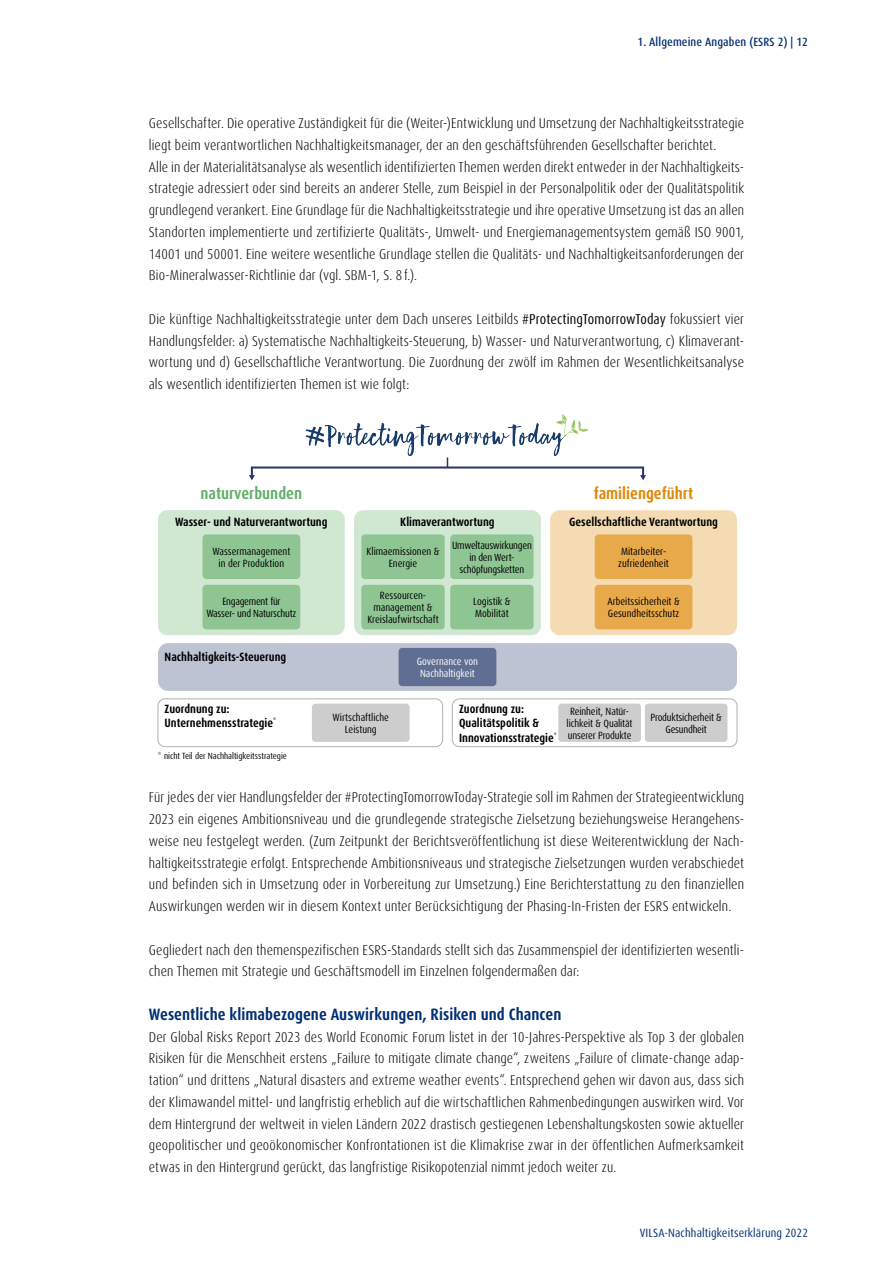
<style>
.page{position:relative;width:893px;height:1263px;background:#fff}
.page>*{position:absolute;margin:0;border:0;box-sizing:border-box;transform-origin:0 0}
.t1{font:700 condensed 16.5px "Dax Pro";letter-spacing:.005em;color:#002f73}
.t2{font:700 condensed 16.5px "Dax Pro";color:#e08806}
.t3{font:700 condensed 16.5px "Dax Pro";color:#63af6a}
.t4{font:300 condensed 14.25px/21.8px "Dax Pro";letter-spacing:.01em;color:#000;text-align:justify}
.t5{font:700 condensed 12px/14.4px "Dax Pro";color:#000}
.t6{font:condensed 12px "Dax Pro";letter-spacing:.01em;color:#002f73}
.t7{font:500 condensed 12px "Dax Pro";letter-spacing:.01em;color:#002f73}
.t8{font:condensed 10.5px/12px "Dax Pro";color:#000;text-align:center}
.t9{font:condensed 10.5px/12px "Dax Pro";letter-spacing:-.02em;color:#000;text-align:center}
.t10{font:condensed 10.5px/12px "Dax Pro";color:#fff}
.t11{font:condensed 9px "Dax Pro";color:#000}
.s1{font-weight:400}
</style>
<div class="page">
<div style="left:157px;top:698px;width:286px;height:49px;border:1px solid #000;border-radius:7px"></div>
<div style="left:452px;top:698px;width:285px;height:49px;border:1px solid #000;border-radius:7px"></div>
<div style="left:158px;top:643px;width:579px;height:48px;background:#bdc3d2;border-radius:10px"></div>
<div style="left:550px;top:510px;width:187px;height:125px;background:#f5dbb4;border-radius:9px"></div>
<div style="left:354px;top:510px;width:187px;height:125px;background:#d0e7d2;border-radius:9px"></div>
<div style="left:158px;top:510px;width:187px;height:125px;background:#d0e7d2;border-radius:9px"></div>
<img style="left:305px;top:414px;width:284px;height:41px">
<div style="left:251px;top:466px;width:393px;height:11px;border:2px solid #223669"></div>
<svg style="left:249px;top:475px;width:6px;height:5px"></svg>
<svg style="left:640px;top:475px;width:6px;height:5px"></svg>
<div style="left:202px;top:534px;width:98px;height:45px;background:#8ec593;border-radius:4px"></div>
<div style="left:399px;top:648px;width:97px;height:38px;background:#606e93;border-radius:4px"></div>
<div style="left:312px;top:704px;width:98px;height:38px;background:#cdcdcd;border-radius:4px"></div>
<div style="left:558px;top:704px;width:83px;height:38px;background:#cdcdcd;border-radius:3px"></div>
<div style="left:645px;top:704px;width:82px;height:38px;background:#cdcdcd;border-radius:3px"></div>
<div style="left:202px;top:585px;width:98px;height:44px;background:#8ec593;border-radius:4px"></div>
<div style="left:595px;top:534px;width:97px;height:45px;background:#e8a94b;border-radius:4px"></div>
<div style="left:595px;top:585px;width:97px;height:44px;background:#e8a94b;border-radius:4px"></div>
<div style="left:361px;top:534px;width:84px;height:45px;background:#8ec593;border-radius:4px"></div>
<div style="left:361px;top:585px;width:84px;height:44px;background:#8ec593;border-radius:4px"></div>
<div style="left:450px;top:534px;width:84px;height:45px;background:#8ec593;border-radius:4px"></div>
<div style="left:450px;top:585px;width:84px;height:44px;background:#8ec593;border-radius:4px"></div>
<p class="t7" style="left:638px;top:34px;width:172px">1. Allgemeine Angaben (ESRS 2) | 12</p>
<p class="t4" style="left:149px;top:112px;width:597px;text-align:left">Gesellschafter. Die operative Zuständigkeit für die (Weiter-)Entwicklung und Umsetzung der Nachhaltigkeitsstrategie liegt beim verantwortlichen Nachhaltigkeitsmanager, der an den geschäftsführenden Gesellschafter berichtet.<br>Alle in der Materialitätsanalyse als wesentlich identifizierten Themen werden direkt entweder in der Nachhaltigkeits&shy;strategie adressiert oder sind bereits an anderer Stelle, zum Beispiel in der Personalpolitik oder der Qualitätspolitik grundlegend verankert. Eine Grundlage für die Nachhaltigkeitsstrategie und ihre operative Umsetzung ist das an allen Standorten implementierte und zertifizierte Qualitäts-, Umwelt- und Energiemanagementsystem gemäß ISO 9001, 14001 und 50001. Eine weitere wesentliche Grundlage stellen die Qualitäts- und Nachhaltigkeitsanforderungen der Bio-Mineralwasser-Richtlinie dar (vgl. SBM-1, S. 8 f.).</p>
<p class="t4" style="left:149px;top:308px;width:597px">Die künftige Nachhaltigkeitsstrategie unter dem Dach unseres Leitbilds <span class="s1">#ProtectingTomorrowToday</span> fokussiert vier Handlungsfelder: a) Systematische Nachhaltigkeits-Steuerung, b) Wasser- und Naturverantwortung, c) Klimaverant&shy;wortung und d) Gesellschaftliche Verantwortung. Die Zuordnung der zwölf im Rahmen der Wesentlichkeitsanalyse als wesentlich identifizierten Themen ist wie folgt:</p>
<p class="t3" style="left:201px;top:482px;width:103px">naturverbunden</p>
<p class="t2" style="left:594px;top:482px;width:101px">familiengeführt</p>
<p class="t5" style="left:175px;top:515px;width:154px">Wasser- und Naturverantwortung</p>
<p class="t8" style="left:212px;top:545px;width:79px">Wassermanagement in der Produktion</p>
<p class="t9" style="left:206px;top:596px;width:91px">Engagement für<br>Wasser- und Naturschutz</p>
<p class="t5" style="left:400px;top:515px;width:96px">Klimaverantwortung</p>
<p class="t5" style="left:569px;top:515px;width:150px">Gesellschaftliche Verantwortung</p>
<p class="t9" style="left:452px;top:539px;width:81px">Umweltauswirkungen in den Wert&shy;schöpfungsketten</p>
<p class="t8" style="left:618px;top:545px;width:52px;text-align:left">Mitarbeiter&shy;zufriedenheit</p>
<p class="t8" style="left:367px;top:545px;width:74px">Klimaemissionen &amp;<br>Energie</p>
<p class="t8" style="left:367px;top:590px;width:73px">Ressourcen&shy;management &amp;<br>Kreislaufwirtschaft</p>
<p class="t8" style="left:607px;top:596px;width:74px;text-align:left">Arbeitssicherheit &amp;<br>Gesundheitsschutz</p>
<p class="t8" style="left:473px;top:596px;width:39px;text-align:left">Logistik &amp;<br>Mobilität</p>
<p class="t5" style="left:165px;top:649px;width:123px">Nachhaltigkeits-Steuerung</p>
<p class="t10" style="left:417px;top:656px;width:63px">Governance von<br>Nachhaltigkeit</p>
<p class="t5" style="left:165px;top:702px;width:113px">Zuordnung zu:<br>Unternehmensstrategie<sup>*</sup></p>
<p class="t5" style="left:459px;top:702px;width:99px">Zuordnung zu:<br>Qualitätspolitik &amp;<br>Innovationsstrategie<sup>*</sup></p>
<p class="t8" style="left:332px;top:711px;width:58px">Wirtschaftliche<br>Leistung</p>
<p class="t11" style="left:158px;top:750px;width:131px">* nicht Teil der Nachhaltigkeitsstrategie</p>
<p class="t8" style="left:567px;top:705px;width:68px">Reinheit, Natür&shy;lichkeit &amp; Qualität unserer Produkte</p>
<p class="t9" style="left:651px;top:711px;width:73px">Produktsicherheit &amp;<br>Gesundheit</p>
<p class="t4" style="left:149px;top:787px;width:597px">Für jedes der vier Handlungsfelder der #ProtectingTomorrowToday-Strategie soll im Rahmen der Strategieentwicklung 2023 ein eigenes Ambitionsniveau und die grundlegende strategische Zielsetzung beziehungsweise Herangehens&shy;weise neu festgelegt werden. (Zum Zeitpunkt der Berichtsveröffentlichung ist diese Weiterentwicklung der Nach&shy;haltigkeitsstrategie erfolgt. Entsprechende Ambitionsniveaus und strategische Zielsetzungen wurden verabschiedet und befinden sich in Umsetzung oder in Vorbereitung zur Umsetzung.) Eine Berichterstattung zu den finanziellen Auswirkungen werden wir in diesem Kontext unter Berücksichtigung der Phasing-In-Fristen der ESRS entwickeln.</p>
<p class="t4" style="left:149px;top:939px;width:597px">Gegliedert nach den themenspezifischen ESRS-Standards stellt sich das Zusammenspiel der identifizierten wesentli&shy;chen Themen mit Strategie und Geschäftsmodell im Einzelnen folgendermaßen dar:</p>
<p class="t1" style="left:149px;top:1003px;width:414px">Wesentliche klimabezogene Auswirkungen, Risiken und Chancen</p>
<p class="t4" style="left:149px;top:1026px;width:597px">Der Global Risks Report 2023 des World Economic Forum listet in der 10-Jahres-Perspektive als Top 3 der globalen Risiken für die Menschheit erstens „Failure to mitigate climate change“, zweitens „Failure of climate-change adap&shy;tation“ und drittens „Natural disasters and extreme weather events“. Entsprechend gehen wir davon aus, dass sich der Klimawandel mittel- und langfristig erheblich auf die wirtschaftlichen Rahmenbedingungen auswirken wird. Vor dem Hintergrund der weltweit in vielen Ländern 2022 drastisch gestiegenen Lebenshaltungskosten sowie aktueller geopolitischer und geoökonomischer Konfrontationen ist die Klimakrise zwar in der öffentlichen Aufmerksamkeit etwas in den Hintergrund gerückt, das langfristige Risikopotenzial nimmt jedoch weiter zu.</p>
<p class="t6" style="left:640px;top:1225px;width:170px">VILSA-Nachhaltigkeitserklärung 2022</p>
</div>
